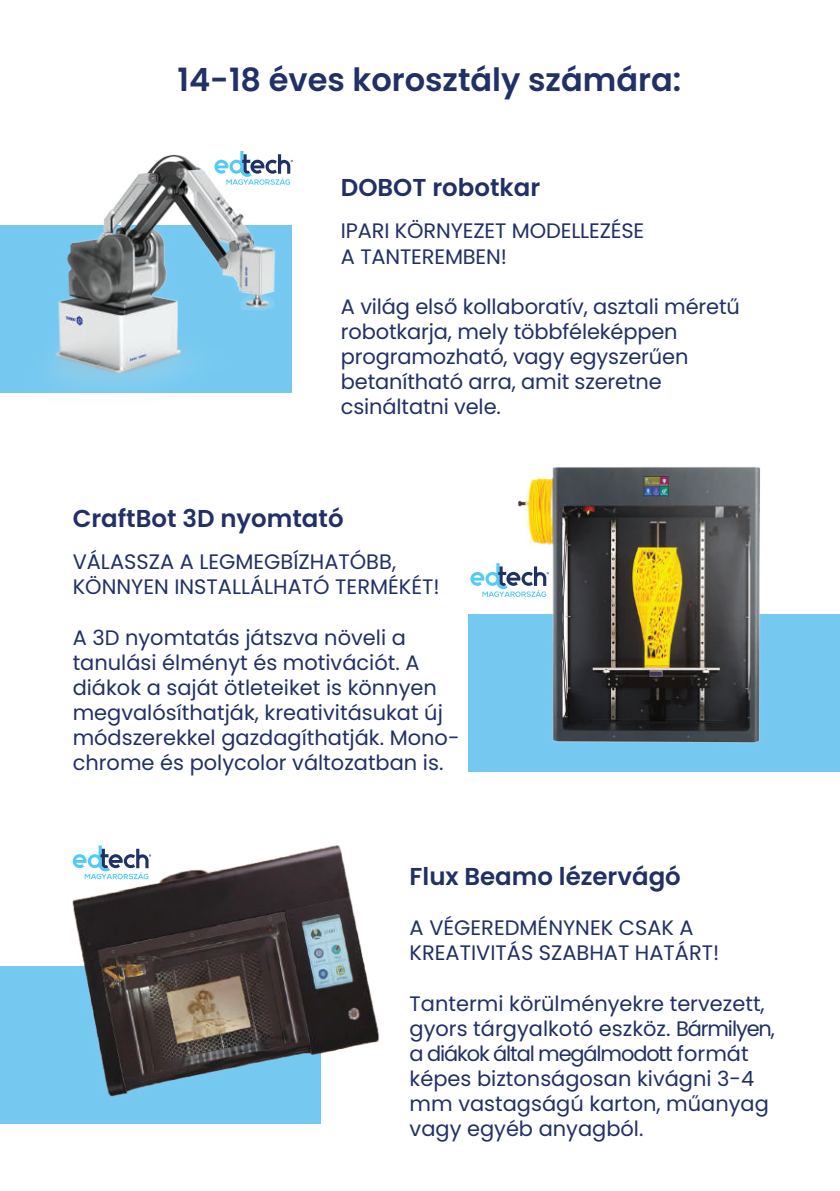
<style>
.page{position:relative;width:840px;height:1191px;background:#fff}
.page>*{position:absolute;margin:0;border:0;box-sizing:border-box;transform-origin:0 0}
.t1{font:600 32px "Poppins";color:#213065}
.t2{font:600 24.4px "Poppins";color:#213065}
.t3{font:21px/25.2px "Poppins";color:#213065}
</style>
<div class="page">
<div style="left:0;top:225px;width:291px;height:168px;background:#75c9f1"></div>
<div style="left:468px;top:613px;width:371px;height:158px;background:#75c9f1"></div>
<div style="left:0;top:966px;width:320px;height:157px;background:#75c9f1"></div>
<img style="left:52px;top:154px;width:224px;height:234px">
<img style="left:72px;top:845px;width:308px;height:258px">
<img style="left:486px;top:467px;width:301px;height:277px">
<svg style="left:73px;top:845px;width:78px;height:34px"></svg>
<svg style="left:214px;top:151px;width:79px;height:34px"></svg>
<svg style="left:470px;top:563px;width:78px;height:34px"></svg>
<h1 class="t1" style="left:177px;top:61px;width:505px">14-18 éves korosztály számára:</h1>
<p class="t2" style="left:341px;top:173px;width:201px">DOBOT robotkar</p>
<p class="t3" style="left:341px;top:218px;width:305px">IPARI KÖRNYEZET MODELLEZÉSE<br>A TANTEREMBEN!</p>
<p class="t3" style="left:341px;top:294px;width:400px">A világ első kollaboratív, asztali méretű robotkarja, mely többféleképpen programozható, vagy egyszerűen betanítható arra, amit szeretne csináltatni vele.</p>
<p class="t2" style="left:73px;top:504px;width:272px">CraftBot 3D nyomtató</p>
<p class="t3" style="left:73px;top:549px;width:368px">VÁLASSZA A LEGMEGBÍZHATÓBB,<br>KÖNNYEN INSTALLÁLHATÓ TERMÉKÉT!</p>
<p class="t3" style="left:73px;top:624px;width:388px">A 3D nyomtatás játszva növeli a tanulási élményt és motivációt. A diákok a saját ötleteiket is könnyen megvalósíthatják, kreativitásukat új módszerekkel gazdagíthatják. Mono&shy;chrome és polycolor változatban is.</p>
<p class="t2" style="left:409px;top:862px;width:272px">Flux Beamo lézervágó</p>
<p class="t3" style="left:409px;top:915px;width:311px">A VÉGEREDMÉNYNEK CSAK A<br>KREATIVITÁS SZABHAT HATÁRT!</p>
<p class="t3" style="left:409px;top:990px;width:366px">Tantermi körülményekre tervezett, gyors tárgyalkotó eszköz. Bármilyen, a diákok által megálmodott formát képes biztonságosan kivágni 3-4 mm vastagságú karton, műanyag vagy egyéb anyagból.</p>
</div>
